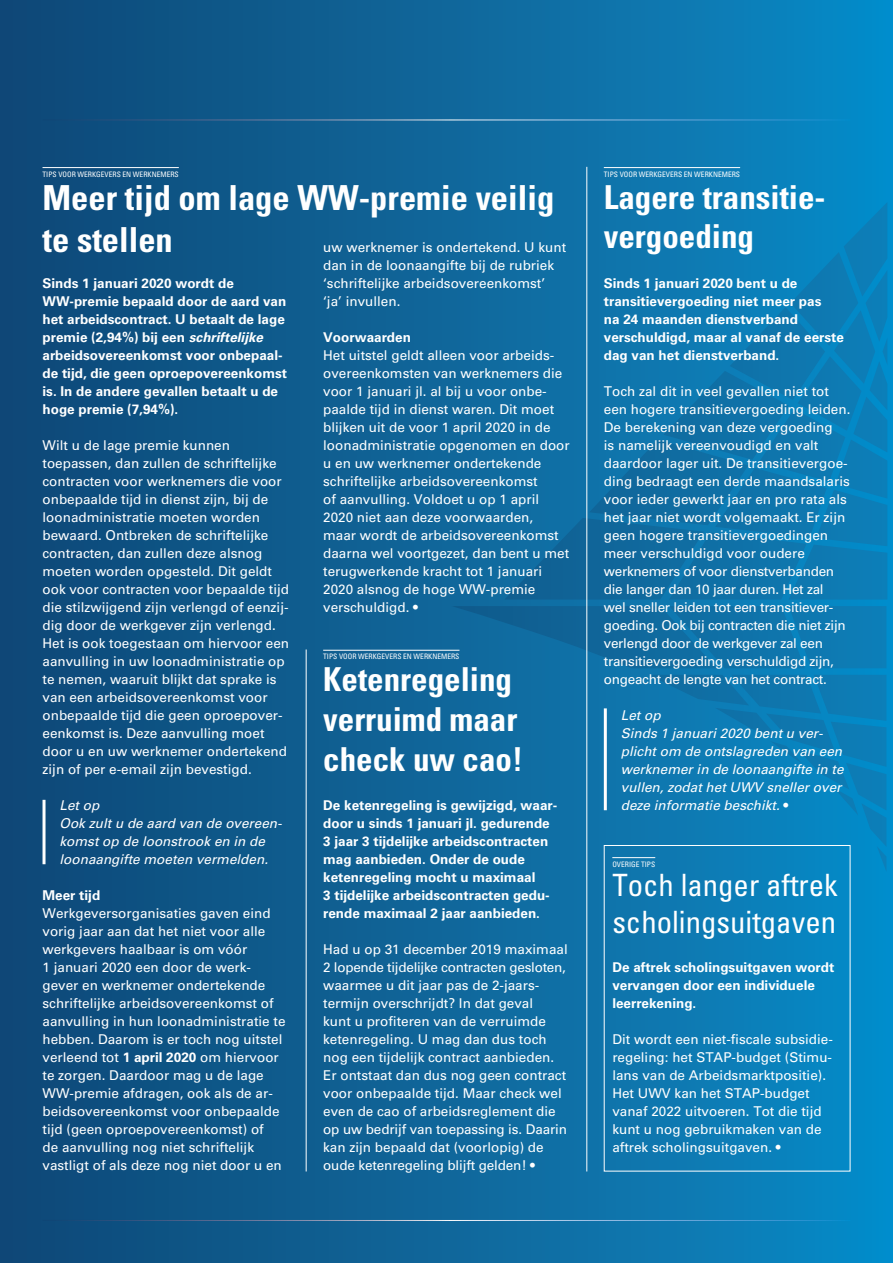
<style>
.page{position:relative;width:893px;height:1263px;background:#fff}
.page>*{position:absolute;margin:0;border:0;box-sizing:border-box;transform-origin:0 0}
.t1{font:700 condensed 34.5px/41.4px "Univers LT Std";color:#fff}
.t2{font:700 condensed 33px/39.6px "Univers LT Std";color:#fff}
.t3{font:condensed 30.75px/36.9px "Univers LT Std";color:#fff}
.t4{font:13.5px/18px "Univers LT Std";color:#fff}
.t5{font:700 13.5px/18px "Univers LT Std";color:#fff}
.t6{font:italic 13.5px/18px "Univers LT Std";color:#fff}
.t7{font:condensed 7.5px "Univers LT Std";color:#fff}
.s1{font-style:italic}
.s2{font-weight:700}
.s3{font-style:normal}
</style>
<div class="page">
<div style="left:0;top:0;width:893px;height:1263px;background:linear-gradient(to right,#104573,#0b8bc7)"></div>
<svg style="left:452px;top:202px;width:435px;height:670px;background:#0e74ab"></svg>
<hr style="left:43px;top:1220px;width:807px;height:1px;background:#fff">
<hr style="left:43px;top:120px;width:807px;height:1px;background:#fff">
<hr style="left:604px;top:167px;width:136px;height:1px;background:#fff">
<hr style="left:612px;top:857px;width:43px;height:1px;background:#fff">
<hr style="left:323px;top:650px;width:136px;height:1px;background:#fff">
<hr style="left:43px;top:167px;width:136px;height:1px;background:#fff">
<hr style="left:586px;top:167px;width:1px;height:1004px;background:#fff">
<hr style="left:306px;top:649px;width:1px;height:522px;background:#fff">
<hr style="left:43px;top:800px;width:3px;height:64px;background:#fff">
<hr style="left:604px;top:708px;width:3px;height:102px;background:#fff">
<p class="t7" style="left:43px;top:169px;width:138px">TIPS VOOR WERKGEVERS EN WERKNEMERS</p>
<h1 class="t1" style="left:43px;top:177px;width:513px">Meer tijd om lage WW-premie veilig te stellen</h1>
<p class="t4" style="left:323px;top:238px;width:245px">uw werknemer is ondertekend. U kunt dan in de loonaangifte bij de rubriek ‘schriftelijke arbeidsovereenkomst’ ‘ja’ invullen.</p>
<p class="t5" style="left:323px;top:328px;width:89px">Voorwaarden</p>
<p class="t4" style="left:323px;top:346px;width:248px">Het uitstel geldt alleen voor arbeids&shy;overeenkomsten van werknemers die voor 1 januari jl. al bij u voor onbe&shy;paalde tijd in dienst waren. Dit moet blijken uit de voor 1 april 2020 in de loonadministratie opgenomen en door u en uw werknemer ondertekende schriftelijke arbeidsovereenkomst<br>of aanvulling. Voldoet u op 1 april 2020 niet aan deze voorwaarden,<br>maar wordt de arbeidsovereenkomst daarna wel voortgezet, dan bent u met terugwerkende kracht tot 1 januari 2020 alsnog de hoge WW-premie verschuldigd. •</p>
<p class="t5" style="left:43px;top:274px;width:246px">Sinds 1 januari 2020 wordt de WW-premie bepaald door de aard van het arbeidscontract. U betaalt de lage premie (2,94%) bij een <span class="s1">schriftelijke </span>arbeidsovereenkomst voor onbepaal&shy;de tijd, die geen oproepovereenkomst is. In de andere gevallen betaalt u de hoge premie (7,94%).</p>
<p class="t4" style="left:43px;top:436px;width:248px">Wilt u de lage premie kunnen toepassen, dan zullen de schriftelijke contracten voor werknemers die voor onbepaalde tijd in dienst zijn, bij de loonadministratie moeten worden bewaard. Ontbreken de schriftelijke contracten, dan zullen deze alsnog moeten worden opgesteld. Dit geldt ook voor contracten voor bepaalde tijd die stilzwijgend zijn verlengd of eenzij&shy;dig door de werkgever zijn verlengd.<br>Het is ook toegestaan om hiervoor een aanvulling in uw loonadministratie op te nemen, waaruit blijkt dat sprake is van een arbeidsovereenkomst voor onbepaalde tijd die geen oproepover&shy;eenkomst is. Deze aanvulling moet door u en uw werknemer ondertekend zijn of per e-email zijn bevestigd.</p>
<p class="t6" style="left:60px;top:796px;width:224px">Let op<br>Ook zult u de aard van de overeen&shy;komst op de loonstrook en in de loonaangifte moeten vermelden.</p>
<p class="t5" style="left:43px;top:886px;width:59px">Meer tijd</p>
<p class="t4" style="left:43px;top:904px;width:245px">Werkgeversorganisaties gaven eind vorig jaar aan dat het niet voor alle werkgevers haalbaar is om vóór<br>1 januari 2020 een door de werk&shy;gever en werknemer ondertekende schriftelijke arbeidsovereenkomst of aanvulling in hun loonadministratie te hebben. Daarom is er toch nog uitstel verleend tot <span class="s2">1 april 2020</span> om hiervoor te zorgen. Daardoor mag u de lage WW-premie afdragen, ook als de ar&shy;beidsovereenkomst voor onbepaalde tijd (geen oproepovereenkomst) of<br>de aanvulling nog niet schriftelijk vastligt of als deze nog niet door u en</p>
<p class="t7" style="left:323px;top:652px;width:138px">TIPS VOOR WERKGEVERS EN WERKNEMERS</p>
<h2 class="t2" style="left:323px;top:660px;width:201px">Ketenregeling verruimd maar check uw cao!</h2>
<p class="t5" style="left:323px;top:796px;width:236px">De ketenregeling is gewijzigd, waar&shy;door u sinds 1 januari jl. gedurende 3 jaar 3 tijdelijke arbeidscontracten mag aanbieden. Onder de oude ketenregeling mocht u maximaal<br>3 tijdelijke arbeidscontracten gedu&shy;rende maximaal 2 jaar aanbieden.</p>
<p class="t4" style="left:323px;top:940px;width:246px">Had u op 31 december 2019 maximaal 2 lopende tijdelijke contracten gesloten, waarmee u dit jaar pas de 2-jaars&shy;termijn overschrijdt? In dat geval<br>kunt u profiteren van de verruimde ketenregeling. U mag dan dus toch nog een tijdelijk contract aanbieden.<br>Er ontstaat dan dus nog geen contract voor onbepaalde tijd. Maar check wel even de cao of arbeidsreglement die op uw bedrijf van toepassing is. Daarin kan zijn bepaald dat (voorlopig) de oude ketenregeling blijft gelden! •</p>
<p class="t7" style="left:604px;top:169px;width:138px">TIPS VOOR WERKGEVERS EN WERKNEMERS</p>
<h2 class="t2" style="left:604px;top:177px;width:223px">Lagere transitie&shy;vergoeding</h2>
<p class="t5" style="left:604px;top:274px;width:242px">Sinds 1 januari 2020 bent u de transitievergoeding niet meer pas<br>na 24 maanden dienstverband verschuldigd, maar al vanaf de eerste dag van het dienstverband.</p>
<p class="t4" style="left:604px;top:382px;width:248px">Toch zal dit in veel gevallen niet tot een hogere transitievergoeding leiden.<br>De berekening van deze vergoeding<br>is namelijk vereenvoudigd en valt daardoor lager uit. De transitievergoe&shy;ding bedraagt een derde maandsalaris voor ieder gewerkt jaar en pro rata als het jaar niet wordt volgemaakt. Er zijn geen hogere transitievergoedingen meer verschuldigd voor oudere werknemers of voor dienstverbanden die langer dan 10 jaar duren. Het zal<br>wel sneller leiden tot een transitiever&shy;goeding. Ook bij contracten die niet zijn verlengd door de werkgever zal een transitievergoeding verschuldigd zijn, ongeacht de lengte van het contract.</p>
<p class="t6" style="left:621px;top:706px;width:224px">Let op<br>Sinds 1 januari 2020 bent u ver&shy;plicht om de ontslagreden van een werknemer in de loonaangifte in te vullen, zodat het UWV sneller over deze informatie beschikt. <span class="s3">•</span></p>
<p class="t7" style="left:612px;top:859px;width:44px">OVERIGE TIPS</p>
<h3 class="t3" style="left:612px;top:866px;width:227px">Toch langer aftrek scholingsuitgaven</h3>
<p class="t5" style="left:612px;top:958px;width:224px">De aftrek scholingsuitgaven wordt vervangen door een individuele leerrekening.</p>
<p class="t4" style="left:612px;top:1030px;width:222px">Dit wordt een niet-fiscale subsidie&shy;regeling: het STAP-budget (Stimu&shy;lans van de Arbeidsmarktpositie).<br>Het UWV kan het STAP-budget vanaf 2022 uitvoeren. Tot die tijd kunt u nog gebruikmaken van de aftrek scholingsuitgaven. •</p>
</div>
